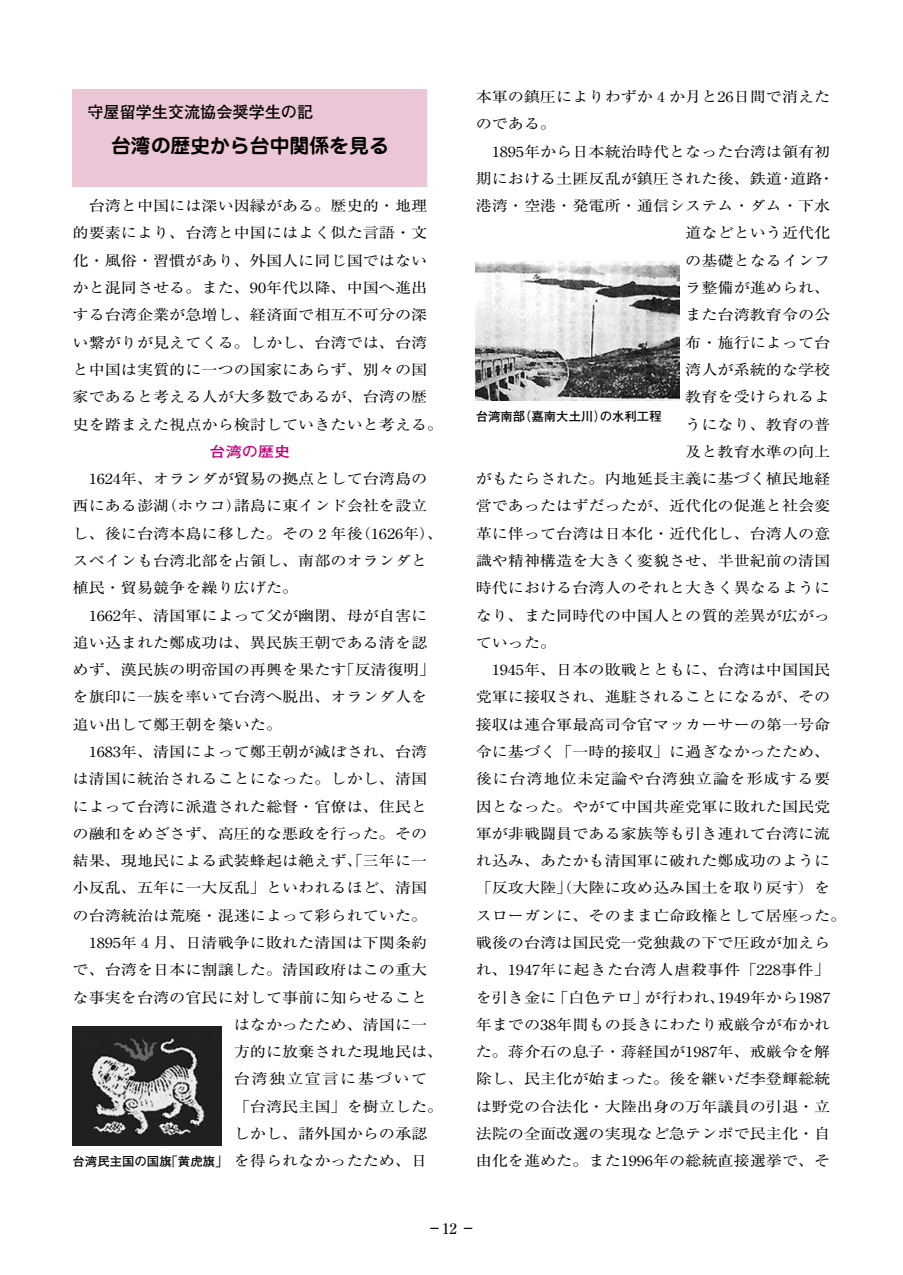
<style>
.page{position:relative;width:903px;height:1275px;background:#fff}
.page>*{position:absolute;margin:0;border:0;box-sizing:border-box;transform-origin:0 0}
.t1{font:700 19.78px "Jun 501";color:#000}
.t2{font:700 16.1px "Futo Go B101";color:#000}
.t3{font:500 14.88px "Ryumin";color:#000}
.t4{font:14.53px/27.3px "Ryumin";color:#000;scale:1.11 1}
.t5{font:700 14.53px "Futo Go B101";color:#c10077;scale:1.11 1}
.t6{font:700 12.42px "Futo Go B101";color:#000}
.s1{font-family:"Ryumin";font-weight:400;font-size:14.53px}
</style>
<div class="page">
<div style="left:73px;top:89px;width:354px;height:98px;background:#ebc6d6"></div>
<img style="left:73px;top:1026px;width:148px;height:119px">
<img style="left:476px;top:261px;width:203px;height:139px">
<p class="t2" style="left:87px;top:103px;width:227px">守屋留学生交流協会奨学生の記</p>
<h1 class="t1" style="left:111px;top:131px;width:279px">台湾の歴史から台中関係を見る</h1>
<p class="t4" style="left:73px;top:192px;width:336px">　台湾と中国には深い因縁がある。歴史的・地理的要素により、台湾と中国にはよく似た言語・文化・風俗・習慣があり、外国人に同じ国ではないかと混同させる。また、90年代以降、中国へ進出する台湾企業が急増し、経済面で相互不可分の深い繋がりが見えてくる。しかし、台湾では、台湾と中国は実質的に一つの国家にあらず、別々の国家であると考える人が大多数であるが、台湾の歴史を踏まえた視点から検討していきたいと考える。</p>
<p class="t5" style="left:210px;top:443px;width:74px">台湾の歴史</p>
<p class="t4" style="left:73px;top:465px;width:336px">　1624年、オランダが貿易の拠点として台湾島の西にある澎湖（ホウコ）諸島に東インド会社を設立し、後に台湾本島に移した。その２年後（1626年）、スペインも台湾北部を占領し、南部のオランダと植民・貿易競争を繰り広げた。<br>　1662年、清国軍によって父が幽閉、母が自害に追い込まれた鄭成功は、異民族王朝である清を認めず、漢民族の明帝国の再興を果たす「反清復明」を旗印に一族を率いて台湾へ脱出、オランダ人を追い出して鄭王朝を築いた。<br>　1683年、清国によって鄭王朝が滅ぼされ、台湾は清国に統治されることになった。しかし、清国によって台湾に派遣された総督・官僚は、住民との融和をめざさず、高圧的な悪政を行った。その結果、現地民による武装蜂起は絶えず、「三年に一小反乱、五年に一大反乱」といわれるほど、清国の台湾統治は荒廃・混迷によって彩られていた。　1895年４月、日清戦争に敗れた清国は下関条約で、台湾を日本に割譲した。清国政府はこの重大な事実を台湾の官民に対して事前に知らせること</p>
<p class="t4" style="left:234px;top:1010px;width:190px">はなかったため、清国に一方的に放棄された現地民は、台湾独立宣言に基づいて「台湾民主国」を樹立した。しかし、諸外国からの承認</p>
<p class="t6" style="left:73px;top:1155px;width:356px">台湾民主国の国旗「黄虎旗」<span class="s1">を得られなかったため、日</span></p>
<p class="t4" style="left:476px;top:83px;width:325px">本軍の鎮圧によりわずか４か月と26日間で消えたのである。<br>　1895年から日本統治時代となった台湾は領有初期における土匪反乱が鎮圧された後、鉄道･道路・港湾・空港・発電所・通信システム・ダム・下水</p>
<p class="t6" style="left:476px;top:409px;width:188px">台湾南部（嘉南大土川）の水利工程</p>
<p class="t4" style="left:685px;top:219px;width:132px;text-align:justify">道などという近代化の基礎となるインフラ整備が進められ、また台湾教育令の公布・施行によって台湾人が系統的な学校教育を受けられるようになり、教育の普及と教育水準の向上</p>
<p class="t4" style="left:476px;top:465px;width:336px">がもたらされた。内地延長主義に基づく植民地経営であったはずだったが、近代化の促進と社会変革に伴って台湾は日本化・近代化し、台湾人の意識や精神構造を大きく変貌させ、半世紀前の清国時代における台湾人のそれと大きく異なるようになり、また同時代の中国人との質的差異が広がっていった。<br>　1945年、日本の敗戦とともに、台湾は中国国民党軍に接収され、進駐されることになるが、その接収は連合軍最高司令官マッカーサーの第一号命令に基づく「一時的接収」に過ぎなかったため、後に台湾地位未定論や台湾独立論を形成する要因となった。やがて中国共産党軍に敗れた国民党軍が非戦闘員である家族等も引き連れて台湾に流れ込み、あたかも清国軍に破れた鄭成功のように「反攻大陸」（大陸に攻め込み国土を取り戻す）をスローガンに、そのまま亡命政権として居座った。戦後の台湾は国民党一党独裁の下で圧政が加えられ、1947年に起きた台湾人虐殺事件「228事件」を引き金に「白色テロ」が行われ、1949年から1987年までの38年間もの長きにわたり戒厳令が布かれた。蒋介石の息子・蒋経国が1987年、戒厳令を解除し、民主化が始まった。後を継いだ李登輝総統は野党の合法化・大陸出身の万年議員の引退・立法院の全面改選の実現など急テンポで民主化・自由化を進めた。また1996年の総統直接選挙で、そ</p>
<p class="t3" style="left:427px;top:1219px;width:50px">－12 －</p>
</div>
